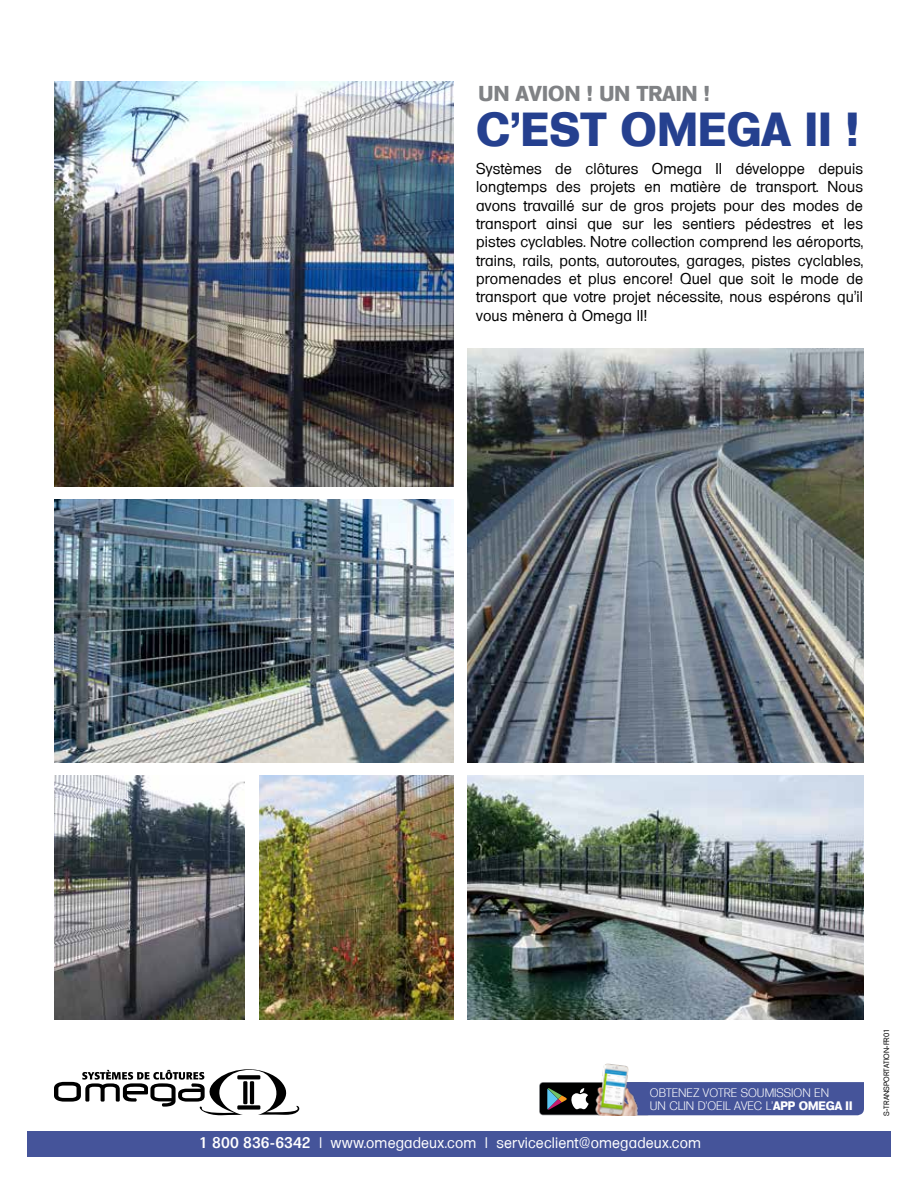
<style>
.page{position:relative;width:918px;height:1188px;background:#fff}
.page>*{position:absolute;margin:0;border:0;box-sizing:border-box;transform-origin:0 0}
.t1{font:700 46.5px "Formula";letter-spacing:.01em;color:#25408f}
.t2{font:700 21px "Formula";letter-spacing:.01em;color:#808285}
.t3{font:15.3px/18.3px "Formula";letter-spacing:.01em;color:#000;text-align:justify}
.t4{font:15px "Formula";letter-spacing:.01em;color:#fff}
.t5{font:300 12px/13.5px "Formula";color:#fff}
.t6{font:7.5px "Formula";color:#000}
.s1{font-weight:700}
.s2{font-weight:500}
</style>
<div class="page">
<div style="left:540px;top:1083px;width:110px;height:32px;background:#000;border-radius:3px"></div>
<svg style="left:547px;top:1088px;width:35px;height:22px"></svg>
<div style="left:654px;top:1082px;width:210px;height:33px;background:#45549a"></div>
<img style="left:582px;top:1063px;width:72px;height:52px">
<div style="left:27px;top:1131px;width:864px;height:25px;background:#45549a"></div>
<img style="left:54px;top:499px;width:400px;height:263px">
<img style="left:54px;top:81px;width:400px;height:406px">
<img style="left:468px;top:349px;width:395px;height:413px">
<img style="left:468px;top:775px;width:395px;height:245px">
<img style="left:54px;top:775px;width:190px;height:245px">
<img style="left:259px;top:775px;width:195px;height:245px">
<svg style="left:54px;top:1069px;width:245px;height:46px"></svg>
<h2 class="t2" style="left:479px;top:81px;width:233px">UN AVION ! UN TRAIN !</h2>
<h1 class="t1" style="left:476px;top:101px;width:384px">C’EST OMEGA II !</h1>
<p class="t3" style="left:476px;top:159px;width:388px">Systèmes de clôtures Omega II développe depuis longtemps des projets en matière de transport. Nous avons travaillé sur de gros projets pour des modes de transport ainsi que sur les sentiers pédestres et les pistes cyclables. Notre collection comprend les aéroports, trains, rails, ponts, autoroutes, garages, pistes cyclables, promenades et plus encore! Quel que soit le mode de transport que votre projet nécessite, nous espérons qu’il vous mènera à Omega II!</p>
<p class="t5" style="left:650px;top:1085px;width:204px">OBTENEZ VOTRE SOUMISSION EN<br>UN CLIN D’OEIL AVEC L’<span class="s1">APP OMEGA II</span></p>
<p class="t4" style="left:199px;top:1134px;width:503px"><span class="s2">1 800 836-6342</span> | www.omegadeux.com | serviceclient@omegadeux.com</p>
<p class="t6" style="left:882px;top:1116px;width:89px;rotate:-90deg">S-TRANSPORTATION-FR01</p>
</div>
